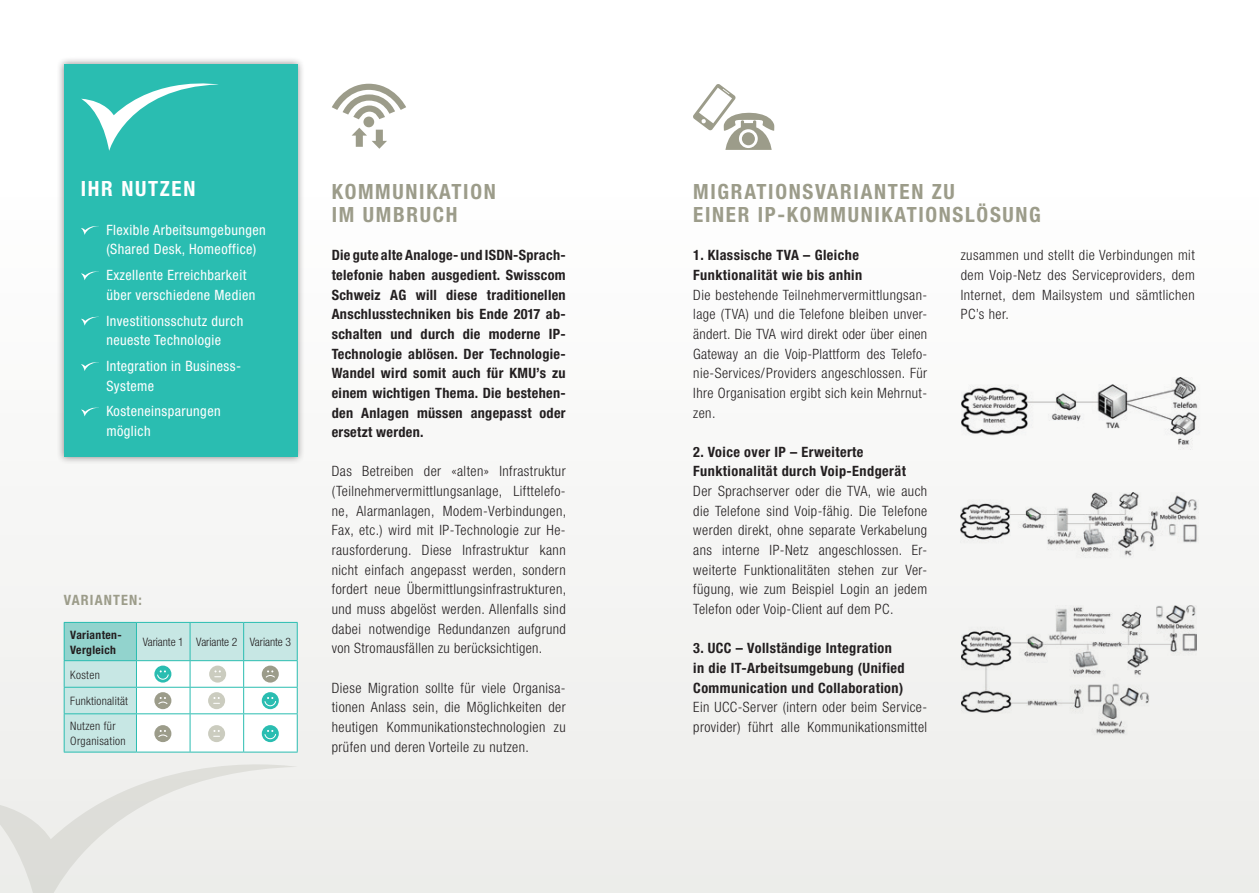
<style>
.page{position:relative;width:1259px;height:893px;background:#f8f8f7}
.page>*{position:absolute;margin:0;border:0;box-sizing:border-box;transform-origin:0 0}
.t1{font:700 condensed 21px/23.2px "Helvetica Neue";letter-spacing:.08em;color:#9c9c8a}
.t2{font:700 condensed 21px "Helvetica Neue";letter-spacing:.08em;color:#fff}
.t3{font:300 condensed 14.25px/19.6px "Helvetica Neue";letter-spacing:.03em;color:#231f20;text-align:justify}
.t4{font:700 condensed 14.25px/19.6px "Helvetica Neue";letter-spacing:.03em;color:#231f20}
.t5{font:condensed 14.25px/19.5px "Helvetica Neue";letter-spacing:.03em;color:#fff}
.t6{font:700 condensed 14.25px "Helvetica Neue";letter-spacing:.08em;color:#9c9c8a}
.t7{font:300 condensed 11.7px/24.9px "Helvetica Neue";letter-spacing:.02em;color:#231f20}
.t8{font:300 condensed 11.7px "Helvetica Neue";letter-spacing:-.005em;color:#231f20}
.t9{font:700 condensed 11.7px/15px "Helvetica Neue";letter-spacing:.03em;color:#231f20}
</style>
<div class="page">
<hr style="left:64px;top:752px;width:72px;height:1px;background:#2abdb1">
<hr style="left:136px;top:752px;width:54px;height:1px;background:#2abdb1">
<hr style="left:190px;top:752px;width:54px;height:1px;background:#2abdb1">
<hr style="left:244px;top:752px;width:54px;height:1px;background:#2abdb1">
<svg style="left:64px;top:622px;width:234px;height:130px"></svg>
<svg style="left:332px;top:84px;width:74px;height:35px"></svg>
<div style="left:363px;top:117px;width:11px;height:10px;background:#9c9c8a;border-radius:50%"></div>
<svg style="left:352px;top:128px;width:35px;height:21px"></svg>
<img style="left:962px;top:378px;width:236px;height:67px">
<img style="left:961px;top:493px;width:237px;height:65px">
<img style="left:962px;top:605px;width:234px;height:131px">
<svg style="left:693px;top:84px;width:81px;height:66px"></svg>
<div style="left:56px;top:56px;width:250px;height:409px;background:#231f20;opacity:.5"></div>
<div style="left:64px;top:64px;width:234px;height:393px;background:#2abdb1"></div>
<svg style="left:81px;top:226px;width:18px;height:9px"></svg>
<svg style="left:81px;top:271px;width:18px;height:9px"></svg>
<svg style="left:81px;top:316px;width:18px;height:10px"></svg>
<svg style="left:81px;top:362px;width:18px;height:9px"></svg>
<svg style="left:81px;top:407px;width:18px;height:9px"></svg>
<svg style="left:0;top:764px;width:298px;height:129px"></svg>
<svg style="left:81px;top:83px;width:138px;height:68px"></svg>
<h1 class="t2" style="left:81px;top:176px;width:116px">IHR NUTZEN</h1>
<p class="t5" style="left:106px;top:220px;width:161px">Flexible Arbeitsumgebungen (Shared Desk, Homeoffice)</p>
<p class="t5" style="left:106px;top:265px;width:151px">Exzellente Erreichbarkeit über verschiedene Medien</p>
<p class="t5" style="left:106px;top:311px;width:138px">Investitionsschutz durch neueste Technologie</p>
<p class="t5" style="left:106px;top:356px;width:136px">Integration in Business-<br>Systeme</p>
<p class="t5" style="left:106px;top:402px;width:116px">Kosteneinsparungen möglich</p>
<p class="t6" style="left:64px;top:592px;width:80px">VARIANTEN:</p>
<p class="t9" style="left:70px;top:627px;width:53px">Varianten-<br>Vergleich</p>
<p class="t8" style="left:143px;top:635px;width:150px">Variante 1 Variante 2 Variante 3</p>
<p class="t7" style="left:70px;top:662px;width:31px">Kosten</p>
<p class="t7" style="left:70px;top:688px;width:59px">Funktionalität<br>Nutzen für</p>
<p class="t7" style="left:70px;top:728px;width:57px">Organisation</p>
<h1 class="t1" style="left:332px;top:179px;width:165px">KOMMUNIKATION<br>IM UMBRUCH</h1>
<p class="t4" style="left:332px;top:245px;width:235px;text-align:justify">Die gute alte Analoge- und ISDN-Sprach&shy;telefonie haben ausgedient. Swisscom Schweiz AG will diese traditionellen Anschlusstechniken bis Ende 2017 ab&shy;schalten und durch die moderne IP-Technologie ablösen. Der Technologie-Wandel wird somit auch für KMU’s zu einem wichtigen Thema. Die bestehen&shy;den Anlagen müssen angepasst oder ersetzt werden.</p>
<p class="t3" style="left:332px;top:461px;width:236px">Das Betreiben der «alten» Infrastruktur (Teilnehmervermittlungsanlage, Lifttelefo&shy;ne, Alarmanlagen, Modem-Verbindungen, Fax, etc.) wird mit IP-Technologie zur He&shy;rausforderung. Diese Infrastruktur kann nicht einfach angepasst werden, sondern fordert neue Übermittlungsinfrastrukturen, und muss abgelöst werden. Allenfalls sind dabei notwendige Redundanzen aufgrund von Stromausfällen zu berücksichtigen.</p>
<p class="t3" style="left:332px;top:678px;width:235px">Diese Migration sollte für viele Organisa&shy;tionen Anlass sein, die Möglichkeiten der heutigen Kommunikationstechnologien zu prüfen und deren Vorteile zu nutzen.</p>
<h1 class="t1" style="left:693px;top:180px;width:349px">MIGRATIONSVARIANTEN ZU<br>EINER IP-KOMMUNIKATIONSLÖSUNG</h1>
<p class="t3" style="left:961px;top:245px;width:235px">zusammen und stellt die Verbindungen mit dem Voip-Netz des Serviceproviders, dem Internet, dem Mailsystem und sämtlichen PC’s her.</p>
<p class="t4" style="left:693px;top:245px;width:170px">1. Klassische TVA – Gleiche<br>Funktionalität wie bis anhin</p>
<p class="t3" style="left:693px;top:285px;width:235px">Die bestehende Teilnehmervermittlungsan&shy;lage (TVA) und die Telefone bleiben unver&shy;ändert. Die TVA wird direkt oder über einen Gateway an die Voip-Plattform des Telefo&shy;nie-Services/Providers angeschlossen. Für Ihre Organisation ergibt sich kein Mehrnut&shy;zen.</p>
<p class="t4" style="left:693px;top:442px;width:214px">2. Voice over IP – Erweiterte<br>Funktionalität durch Voip-Endgerät</p>
<p class="t3" style="left:693px;top:481px;width:235px">Der Sprachserver oder die TVA, wie auch die Telefone sind Voip-fähig. Die Telefone werden direkt, ohne separate Verkabelung ans interne IP-Netz angeschlossen. Er&shy;weiterte Funktionalitäten stehen zur Ver&shy;fügung, wie zum Beispiel Login an jedem Telefon oder Voip-Client auf dem PC.</p>
<p class="t4" style="left:693px;top:638px;width:213px">3. UCC – Vollständige Integration in die IT-Arbeitsumgebung (Unified<br>Communication und Collaboration)</p>
<p class="t3" style="left:693px;top:697px;width:235px">Ein UCC-Server (intern oder beim Service&shy;provider) führt alle Kommunikationsmittel</p>
</div>
